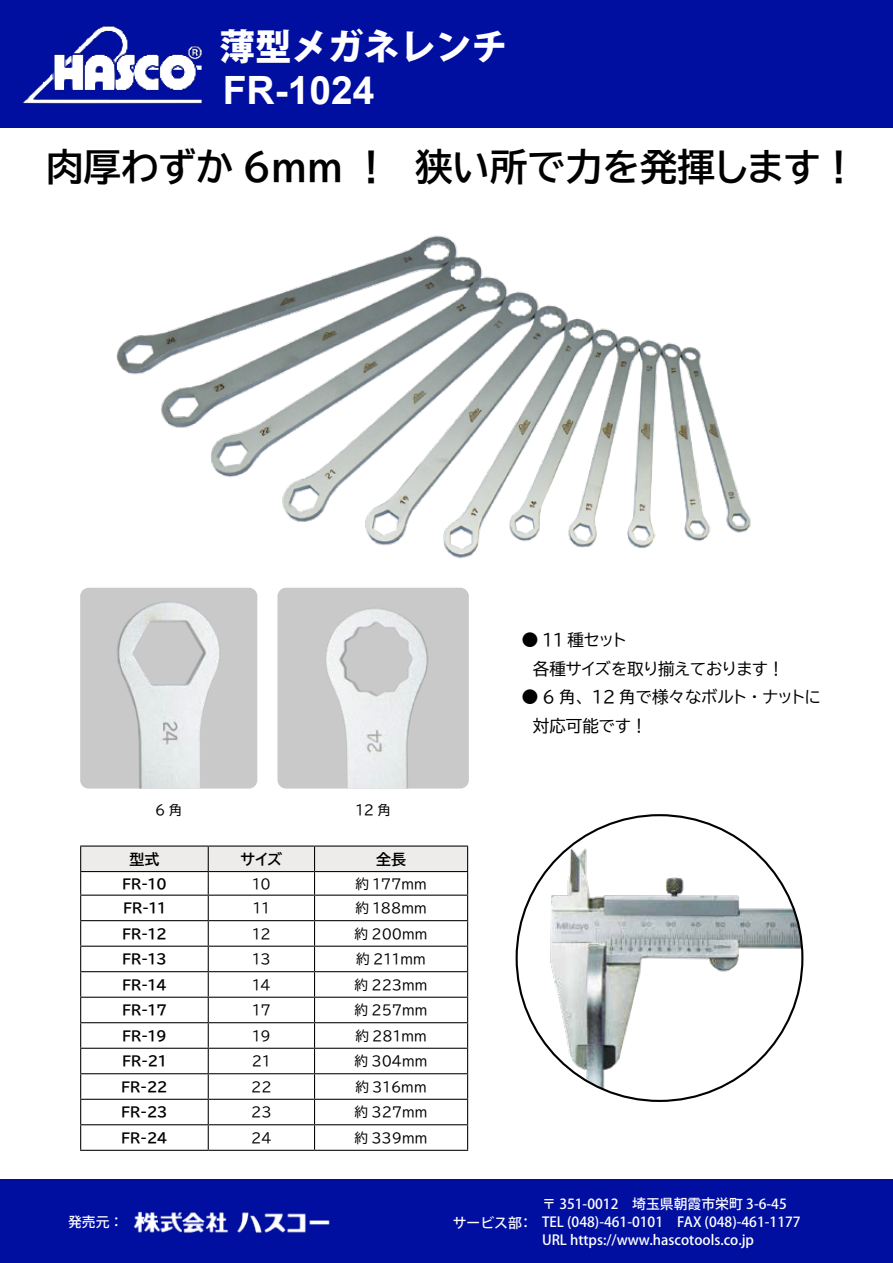
<style>
.page{position:relative;width:893px;height:1263px;background:#fff}
.page>*{position:absolute;margin:0;border:0;box-sizing:border-box;transform-origin:0 0}
.t1{font:700 39px "Arial";color:#fff}
.t2{font:37.5px "BIZ UDP Gothic Bold";color:#000}
.t3{font:800 36px "Koz Go Pro";color:#fff}
.t4{font:16.5px/28.5px "BIZ UDP Gothic";color:#000}
.t5{font:15px "BIZ UDP Gothic Bold";color:#000}
.t6{font:500 13.8px/18.1px "Koz Go Pro";color:#fff}
.t7{font:13.5px "BIZ UDP Gothic";color:#000}
.t8{font:13.5px "BIZ UDP Gothic Bold";color:#000}
</style>
<div class="page">
<div style="left:0;top:0;width:893px;height:128px;background:#000f9f"></div>
<img style="left:22px;top:26px;width:180px;height:79px">
<div style="left:0;top:1179px;width:893px;height:84px;background:#000f9f"></div>
<img style="left:133px;top:1211px;width:197px;height:22px">
<img style="left:80px;top:588px;width:177px;height:200px">
<div style="left:277px;top:588px;width:192px;height:200px;background:#c9c9ca;border-radius:9px"></div>
<img style="left:282px;top:588px;width:182px;height:200px">
<img style="left:116px;top:235px;width:635px;height:324px">
<img style="left:520px;top:838px;width:282px;height:263px">
<hr style="left:80px;top:845px;width:128px;height:1px;background:#000">
<hr style="left:208px;top:845px;width:107px;height:1px;background:#000">
<hr style="left:315px;top:845px;width:153px;height:1px;background:#000">
<svg style="left:80px;top:846px;width:388px;height:304px"></svg>
<hr style="left:80px;top:1150px;width:128px;height:1px;background:#000">
<hr style="left:208px;top:1150px;width:107px;height:1px;background:#000">
<hr style="left:315px;top:1150px;width:153px;height:1px;background:#000">
<h3 class="t3" style="left:220px;top:23px;width:289px">薄型メガネレンチ</h3>
<h1 class="t1" style="left:223px;top:63px;width:153px">FR-1024</h1>
<h2 class="t2" style="left:46px;top:148px;width:813px">肉厚わずか 6mm ！　狭い所で力を発揮します!</h2>
<p class="t4" style="left:522px;top:625px;width:264px">● 11 種セット<br>　各種サイズを取り揃えております!</p>
<p class="t4" style="left:522px;top:682px;width:300px">● 6 角、 12 角で様々なボルト・ナットに　対応可能です!</p>
<p class="t7" style="left:155px;top:803px;width:29px">6角</p>
<p class="t7" style="left:355px;top:803px;width:37px">12 角</p>
<p class="t5" style="left:129px;top:851px;width:31px">型式</p>
<p class="t5" style="left:241px;top:851px;width:43px">サイズ</p>
<p class="t5" style="left:376px;top:851px;width:31px">全長</p>
<p class="t8" style="left:122px;top:877px;width:46px">FR-10</p>
<p class="t7" style="left:252px;top:877px;width:20px">10</p>
<p class="t7" style="left:355px;top:877px;width:73px">約 177mm</p>
<p class="t8" style="left:123px;top:901px;width:44px">FR-11</p>
<p class="t7" style="left:253px;top:901px;width:19px">11</p>
<p class="t7" style="left:355px;top:901px;width:73px">約 188mm</p>
<p class="t8" style="left:122px;top:927px;width:46px">FR-12</p>
<p class="t7" style="left:252px;top:927px;width:20px">12</p>
<p class="t7" style="left:355px;top:927px;width:75px">約 200mm</p>
<p class="t8" style="left:122px;top:952px;width:46px">FR-13</p>
<p class="t7" style="left:252px;top:952px;width:20px">13</p>
<p class="t7" style="left:356px;top:952px;width:71px">約 211mm</p>
<p class="t8" style="left:122px;top:978px;width:46px">FR-14</p>
<p class="t7" style="left:252px;top:978px;width:20px">14</p>
<p class="t7" style="left:355px;top:978px;width:75px">約 223mm</p>
<p class="t8" style="left:122px;top:1003px;width:46px">FR-17</p>
<p class="t7" style="left:252px;top:1003px;width:20px">17</p>
<p class="t7" style="left:355px;top:1003px;width:75px">約 257mm</p>
<p class="t8" style="left:122px;top:1029px;width:46px">FR-19</p>
<p class="t7" style="left:252px;top:1029px;width:20px">19</p>
<p class="t7" style="left:355px;top:1029px;width:73px">約 281mm</p>
<p class="t8" style="left:122px;top:1054px;width:46px">FR-21</p>
<p class="t7" style="left:252px;top:1054px;width:20px">21</p>
<p class="t7" style="left:355px;top:1054px;width:75px">約 304mm</p>
<p class="t8" style="left:121px;top:1080px;width:48px">FR-22</p>
<p class="t7" style="left:251px;top:1080px;width:22px">22</p>
<p class="t7" style="left:355px;top:1080px;width:73px">約 316mm</p>
<p class="t8" style="left:121px;top:1105px;width:48px">FR-23</p>
<p class="t7" style="left:251px;top:1105px;width:22px">23</p>
<p class="t7" style="left:354px;top:1105px;width:75px">約 327mm</p>
<p class="t8" style="left:121px;top:1131px;width:48px">FR-24</p>
<p class="t7" style="left:251px;top:1131px;width:22px">24</p>
<p class="t7" style="left:354px;top:1131px;width:75px">約 339mm</p>
<p class="t6" style="left:68px;top:1214px;width:57px">発売元：</p>
<p class="t6" style="left:453px;top:1214px;width:71px">サービス部</p>
<p class="t6" style="left:519px;top:1214px;width:15px">：</p>
<p class="t6" style="left:542px;top:1196px;width:260px">〒 351-0012　埼玉県朝霞市栄町 3-6-45<br>TEL (048)-461-0101　FAX )048(-461-1177<br>URL https://www.hascotools.co j p.</p>
</div>
